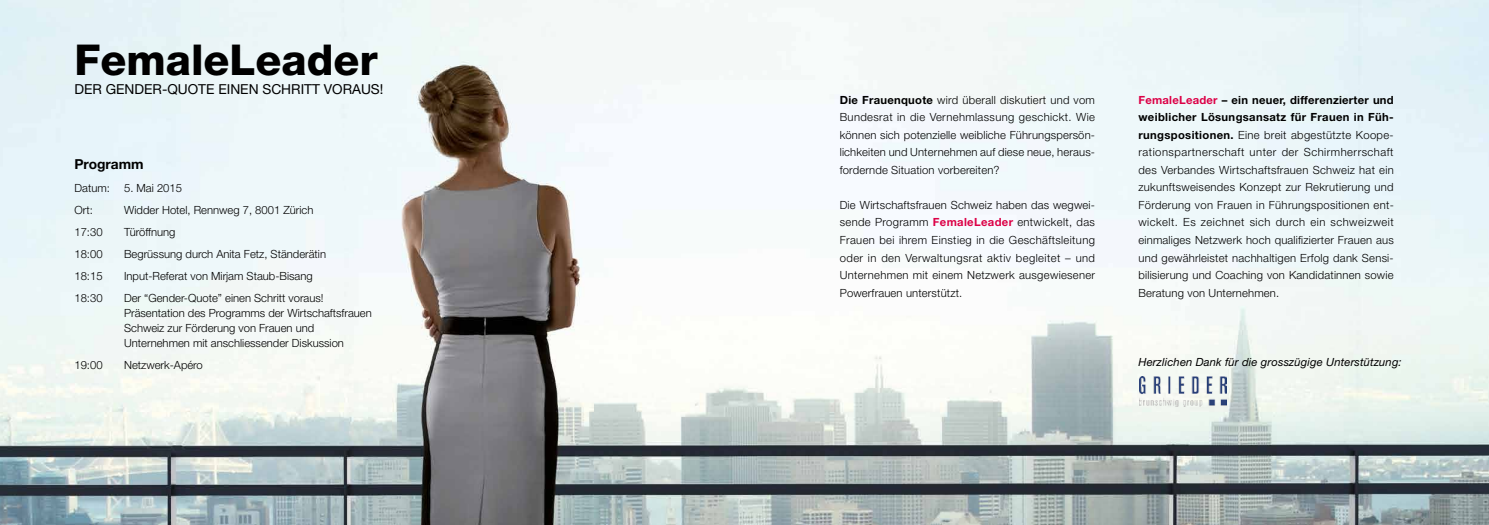
<style>
.page{position:relative;width:1489px;height:525px;background:#fff}
.page>*{position:absolute;margin:0;border:0;box-sizing:border-box;transform-origin:0 0}
.t1{font:800 42.5px "Helvetica Neue LT Std";color:#000}
.t2{font:13.75px "Helvetica Neue LT Std";color:#000}
.t3{font:700 13.75px "Helvetica Neue LT Std";color:#000}
.t4{font:300 11.25px/17.5px "Helvetica Neue LT Std";color:#000;text-align:justify}
.t5{font:italic 11.25px "Helvetica Neue LT Std";letter-spacing:.015em;color:#000}
.s1{font-weight:700}
.s2{font-weight:700;color:#dc0046}
</style>
<div class="page">
<img style="left:0;top:0;width:1488px;height:524px">
<img style="left:1139px;top:376px;width:87px;height:30px">
<h1 class="t1" style="left:74px;top:34px;width:305px">FemaleLeader</h1>
<p class="t2" style="left:74px;top:81px;width:310px">DER GENDER-QUOTE EINEN SCHRITT VORAUS!</p>
<p class="t3" style="left:74px;top:156px;width:71px">Programm</p>
<p class="t4" style="left:74px;top:178px;width:37px">Datum:</p>
<p class="t4" style="left:124px;top:178px;width:59px">5. Mai 2015</p>
<p class="t4" style="left:74px;top:200px;width:20px">Ort:</p>
<p class="t4" style="left:124px;top:200px;width:191px">Widder Hotel, Rennweg 7, 8001 Zürich</p>
<p class="t4" style="left:74px;top:223px;width:30px">17:30</p>
<p class="t4" style="left:124px;top:223px;width:53px">Türöffnung</p>
<p class="t4" style="left:74px;top:245px;width:30px">18:00</p>
<p class="t4" style="left:124px;top:245px;width:203px">Begrüssung durch Anita Fetz, Ständerätin</p>
<p class="t4" style="left:74px;top:267px;width:30px">18:15</p>
<p class="t4" style="left:124px;top:267px;width:190px">Input-Referat von Mirjam Staub-Bisang</p>
<p class="t4" style="left:74px;top:289px;width:30px">18:30</p>
<p class="t4" style="left:124px;top:290px;width:249px;line-height:15px;text-align:left">Der “Gender-Quote” einen Schritt voraus!<br>Präsentation des Programms der Wirtschaftsfrauen Schweiz zur Förderung von Frauen und Unternehmen mit anschliessender Diskussion</p>
<p class="t4" style="left:74px;top:356px;width:30px">19:00</p>
<p class="t4" style="left:124px;top:356px;width:80px">Netzwerk-Apéro</p>
<p class="t4" style="left:839px;top:91px;width:257px"><span class="s1">Die Frauenquote</span> wird überall diskutiert und vom Bundesrat in die Vernehmlassung geschickt. Wie können sich potenzielle weibliche Führungspersön&shy;lichkeiten und Unternehmen auf diese neue, heraus&shy;fordernde Situation vorbereiten?</p>
<p class="t4" style="left:839px;top:196px;width:257px">Die Wirtschaftsfrauen Schweiz haben das wegwei&shy;sende Programm <span class="s2">FemaleLeader</span> entwickelt, das Frauen bei ihrem Einstieg in die Geschäftsleitung oder in den Verwaltungsrat aktiv begleitet – und Unternehmen mit einem Netzwerk ausgewiesener Powerfrauen unterstützt.</p>
<p class="t4" style="left:1138px;top:91px;width:257px"><span class="s2">FemaleLeader</span> <span class="s1">– ein neuer, differenzierter und weiblicher Lösungsansatz für Frauen in Füh&shy;rungspositionen.</span> Eine breit abgestützte Koope&shy;rationspartnerschaft unter der Schirmherrschaft des Verbandes Wirtschaftsfrauen Schweiz hat ein zukunftsweisendes Konzept zur Rekrutierung und Förderung von Frauen in Führungspositionen ent&shy;wickelt. Es zeichnet sich durch ein schweizweit einmaliges Netzwerk hoch qualifizierter Frauen aus und gewährleistet nachhaltigen Erfolg dank Sensi&shy;bilisierung und Coaching von Kandidatinnen sowie Beratung von Unternehmen.</p>
<p class="t5" style="left:1138px;top:355px;width:265px">Herzlichen Dank für die grosszügige Unterstützung:</p>
</div>
